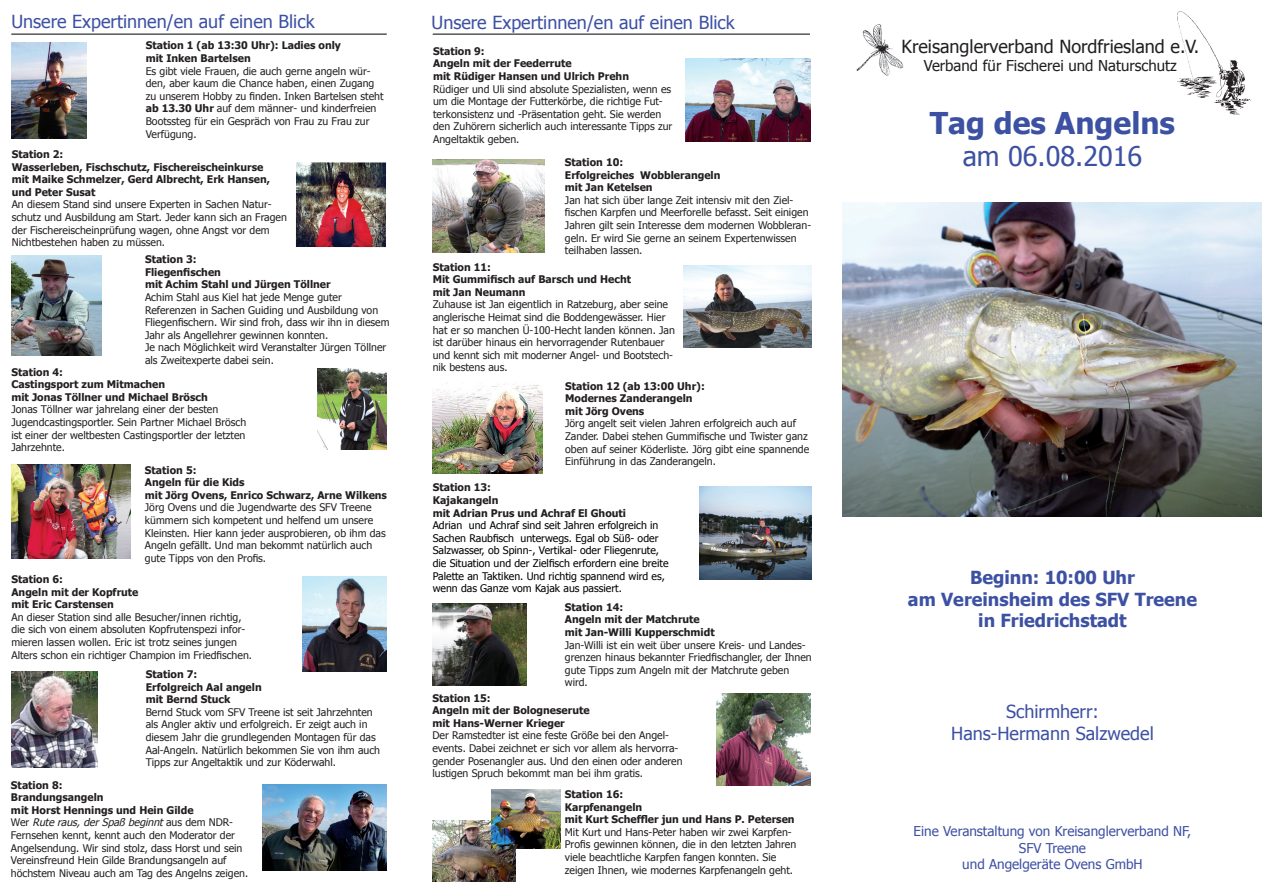
<style>
.page{position:relative;width:1263px;height:893px;background:#fff}
.page>*{position:absolute;margin:0;border:0;box-sizing:border-box;transform-origin:0 0}
.t1{font:700 30px "Tahoma";color:#3d51a3}
.t2{font:27px "Tahoma";color:#3d51a3}
.t3{font:18px "Tahoma";color:#3d51a3}
.t4{font:700 18px "Tahoma";color:#3d51a3}
.t5{font:18px "Tahoma";color:#231f20}
.t6{font:15px "Tahoma";color:#231f20}
.t7{font:13.5px "Tahoma";color:#3d51a3}
.t8{font:10.5px/12.6px "Tahoma";color:#231f20}
.t9{font:700 10.5px/12.6px "Tahoma";color:#231f20}
.t10{font:10.5px/12.6px "Tahoma";color:#000}
.s1{font-weight:700}
.s2{font-style:italic}
</style>
<div class="page">
<img style="left:842px;top:202px;width:419px;height:315px">
<img style="left:1177px;top:11px;width:74px;height:103px">
<img style="left:856px;top:24px;width:48px;height:52px">
<hr style="left:11px;top:34px;width:376px;height:1px;background:#000">
<hr style="left:433px;top:34px;width:377px;height:1px;background:#000">
<img style="left:296px;top:162px;width:90px;height:85px">
<img style="left:263px;top:784px;width:123px;height:86px">
<img style="left:685px;top:58px;width:126px;height:84px">
<img style="left:433px;top:159px;width:112px;height:94px">
<img style="left:433px;top:382px;width:110px;height:92px">
<img style="left:11px;top:255px;width:90px;height:101px">
<img style="left:318px;top:369px;width:69px;height:81px">
<img style="left:11px;top:465px;width:119px;height:93px">
<img style="left:433px;top:821px;width:82px;height:61px">
<img style="left:492px;top:790px;width:68px;height:58px">
<img style="left:303px;top:577px;width:83px;height:94px">
<img style="left:683px;top:266px;width:128px;height:82px">
<img style="left:11px;top:42px;width:76px;height:97px">
<img style="left:11px;top:671px;width:86px;height:96px">
<img style="left:433px;top:603px;width:93px;height:83px">
<img style="left:716px;top:693px;width:94px;height:93px">
<img style="left:699px;top:486px;width:112px;height:94px">
<p class="t3" style="left:11px;top:10px;width:305px">Unsere Expertinnen/en auf einen Blick</p>
<p class="t3" style="left:431px;top:10px;width:305px">Unsere Expertinnen/en auf einen Blick</p>
<p class="t9" style="left:146px;top:39px;width:197px">Station 1 (ab 13:30 Uhr): Ladies only</p>
<p class="t9" style="left:146px;top:51px;width:106px">mit Inken Bartelsen</p>
<p class="t8" style="left:146px;top:64px;width:239px">Es gibt viele Frauen, die auch gerne angeln wür&shy;den, aber kaum die Chance haben, einen Zugang zu unserem Hobby zu finden. Inken Bartelsen steht <span class="s1">ab 13.30 Uhr</span> auf dem männer- und kinderfreien Bootssteg für ein Gespräch von Frau zu Frau zur Verfügung.</p>
<p class="t9" style="left:12px;top:147px;width:53px">Station 2:</p>
<p class="t9" style="left:12px;top:160px;width:253px">Wasserleben, Fischschutz, Fischereischeinkurse</p>
<p class="t9" style="left:12px;top:172px;width:260px">mit Maike Schmelzer, Gerd Albrecht, Erk Hansen, und Peter Susat</p>
<p class="t8" style="left:12px;top:198px;width:277px">An diesem Stand sind unsere Experten in Sachen Natur&shy;schutz und Ausbildung am Start. Jeder kann sich an Fragen der Fischereischeinprüfung wagen, ohne Angst vor dem Nichtbestehen haben zu müssen.</p>
<p class="t9" style="left:145px;top:252px;width:53px">Station 3:</p>
<p class="t9" style="left:145px;top:265px;width:77px">Fliegenfischen</p>
<p class="t9" style="left:145px;top:278px;width:187px">mit Achim Stahl und Jürgen Töllner</p>
<p class="t8" style="left:145px;top:290px;width:198px">Achim Stahl aus Kiel hat jede Menge guter</p>
<p class="t8" style="left:145px;top:303px;width:235px">Referenzen in Sachen Guiding und Ausbildung von</p>
<p class="t8" style="left:145px;top:315px;width:246px">Fliegenfischern. Wir sind froh, dass wir ihn in diesem<br>Jahr als Angellehrer gewinnen konnten.</p>
<p class="t8" style="left:145px;top:341px;width:243px">Je nach Möglichkeit wird Veranstalter Jürgen Töllner</p>
<p class="t8" style="left:145px;top:353px;width:130px">als Zweitexperte dabei sein.</p>
<p class="t9" style="left:11px;top:365px;width:53px">Station 4:</p>
<p class="t9" style="left:11px;top:377px;width:155px">Castingsport zum Mitmachen</p>
<p class="t9" style="left:11px;top:390px;width:198px">mit Jonas Töllner und Michael Brösch</p>
<p class="t8" style="left:11px;top:403px;width:236px">Jonas Töllner war jahrelang einer der besten Jugendcastingsportler. Sein Partner Michael Brösch ist einer der weltbesten Castingsportler der letzten Jahrzehnte.</p>
<p class="t9" style="left:145px;top:463px;width:53px">Station 5:</p>
<p class="t9" style="left:145px;top:475px;width:101px">Angeln für die Kids</p>
<p class="t9" style="left:145px;top:488px;width:244px">mit Jörg Ovens, Enrico Schwarz, Arne Wilkens</p>
<p class="t8" style="left:145px;top:501px;width:242px">Jörg Ovens und die Jugendwarte des SFV Treene kümmern sich kompetent und helfend um unsere Kleinsten. Hier kann jeder ausprobieren, ob ihm das Angeln gefällt. Und man bekommt natürlich auch gute Tipps von den Profis.</p>
<p class="t9" style="left:11px;top:572px;width:53px">Station 6:</p>
<p class="t9" style="left:11px;top:585px;width:129px">Angeln mit der Kopfrute</p>
<p class="t9" style="left:11px;top:597px;width:104px">mit Eric Carstensen</p>
<p class="t8" style="left:11px;top:610px;width:232px">An dieser Station sind alle Besucher/innen richtig,</p>
<p class="t8" style="left:11px;top:623px;width:242px">die sich von einem absoluten Kopfrutenspezi infor&shy;mieren lassen wollen. Eric ist trotz seines jungen<br>Alters schon ein richtiger Champion im Friedfischen.</p>
<p class="t9" style="left:146px;top:667px;width:53px">Station 7:</p>
<p class="t9" style="left:146px;top:680px;width:118px">Erfolgreich Aal angeln</p>
<p class="t9" style="left:146px;top:692px;width:86px">mit Bernd Stuck</p>
<p class="t8" style="left:146px;top:705px;width:236px">Bernd Stuck vom SFV Treene ist seit Jahrzehnten als Angler aktiv und erfolgreich. Er zeigt auch in diesem Jahr die grundlegenden Montagen für das Aal-Angeln. Natürlich bekommen Sie von ihm auch Tipps zur Angeltaktik und zur Köderwahl.</p>
<p class="t9" style="left:11px;top:778px;width:53px">Station 8:</p>
<p class="t9" style="left:11px;top:790px;width:94px">Brandungsangeln</p>
<p class="t9" style="left:11px;top:803px;width:184px">mit Horst Hennings und Hein Gilde</p>
<p class="t8" style="left:11px;top:816px;width:239px">W e r <span class="s2">Ruteraus,derSpaß beginnt</span>a u s d e m N D R-Fernsehen kennt, kennt auch den Moderator der Angelsendung. Wir sind stolz, dass Horst und sein Vereinsfreund Hein Gilde Brandungsangeln auf höchstem Niveau auch am Tag des Angelns zeigen.</p>
<p class="t9" style="left:433px;top:44px;width:53px">Station 9:</p>
<p class="t9" style="left:433px;top:56px;width:140px">Angeln mit der Feederrute</p>
<p class="t9" style="left:433px;top:69px;width:197px">mit Rüdiger Hansen und Ulrich Prehn</p>
<p class="t8" style="left:433px;top:82px;width:241px">Rüdiger und Uli sind absolute Spezialisten, wenn es um die Montage der Futterkörbe, die richtige Fut&shy;terkonsistenz und -Präsentation geht. Sie werden den Zuhörern sicherlich auch interessante Tipps zur Angeltaktik geben.</p>
<p class="t9" style="left:565px;top:155px;width:60px">Station 10:</p>
<p class="t9" style="left:565px;top:168px;width:157px">Erfolgreiches Wobblerangeln</p>
<p class="t9" style="left:565px;top:180px;width:89px">mit Jan Ketelsen</p>
<p class="t8" style="left:565px;top:193px;width:248px">Jan hat sich über lange Zeit intensiv mit den Ziel&shy;fischen Karpfen und Meerforelle befasst. Seit einigen Jahren gilt sein Interesse dem modernen Wobbleran&shy;geln. Er wird Sie gerne an seinem Expertenwissen teilhaben lassen.</p>
<p class="t9" style="left:433px;top:260px;width:60px">Station 11:</p>
<p class="t9" style="left:433px;top:272px;width:200px">Mit Gummifisch auf Barsch und Hecht</p>
<p class="t9" style="left:433px;top:285px;width:94px">mit Jan Neumann</p>
<p class="t8" style="left:433px;top:298px;width:244px">Zuhause ist Jan eigentlich in Ratzeburg, aber seine anglerische Heimat sind die Boddengewässer. Hier hat er so manchen Ü-100-Hecht landen können. Jan ist darüber hinaus ein hervorragender Rutenbauer und kennt sich mit moderner Angel- und Bootstech&shy;nik bestens aus.</p>
<p class="t9" style="left:565px;top:379px;width:141px">Station 12 (ab 13:00 Uhr):</p>
<p class="t9" style="left:565px;top:391px;width:129px">Modernes Zanderangeln</p>
<p class="t9" style="left:565px;top:404px;width:81px">mit Jörg Ovens</p>
<p class="t8" style="left:565px;top:417px;width:245px">Jörg angelt seit vielen Jahren erfolgreich auch auf Zander. Dabei stehen Gummifische und Twister ganz oben auf seiner Köderliste. Jörg gibt eine spannende Einführung in das Zanderangeln.</p>
<p class="t9" style="left:433px;top:481px;width:60px">Station 13:</p>
<p class="t9" style="left:433px;top:493px;width:67px">Kajakangeln</p>
<p class="t9" style="left:433px;top:506px;width:195px">mit Adrian Prus und Achraf El Ghouti</p>
<p class="t10" style="left:433px;top:518px;width:237px">Adrian und Achraf sind seit Jahren erfolgreich in Sachen Raubfisch unterwegs. Egal ob Süß- oder Salzwasser, ob Spinn-, Vertikal- oder Fliegenrute, die Situation und der Zielfisch erfordern eine breite Palette an Taktiken. Und richtig spannend wird es, wenn das Ganze vom Kajak aus passiert.</p>
<p class="t9" style="left:565px;top:600px;width:60px">Station 14:</p>
<p class="t9" style="left:565px;top:613px;width:136px">Angeln mit der Matchrute</p>
<p class="t9" style="left:565px;top:625px;width:151px">mit Jan-Willi Kupperschmidt</p>
<p class="t8" style="left:565px;top:638px;width:248px">Jan-Willi ist ein weit über unsere Kreis- und Landes&shy;grenzen hinaus bekannter Friedfischangler, der Ihnen gute Tipps zum Angeln mit der Matchrute geben wird.</p>
<p class="t9" style="left:432px;top:691px;width:60px">Station 15:</p>
<p class="t9" style="left:432px;top:703px;width:159px">Angeln mit der Bologneserute</p>
<p class="t9" style="left:432px;top:716px;width:134px">mit Hans-Werner Krieger</p>
<p class="t8" style="left:432px;top:729px;width:252px">Der Ramstedter ist eine feste Größe bei den Angel&shy;events. Dabei zeichnet er sich vor allem als hervorra&shy;gender Posenangler aus. Und den einen oder anderen lustigen Spruch bekommt man bei ihm gratis.</p>
<p class="t9" style="left:565px;top:787px;width:60px">Station 16:</p>
<p class="t9" style="left:565px;top:800px;width:79px">Karpfenangeln</p>
<p class="t9" style="left:565px;top:812px;width:231px">mit Kurt Scheffler jun und Hans P. Petersen</p>
<p class="t8" style="left:565px;top:825px;width:228px">Mit Kurt und Hans-Peter haben wir zwei Karpfen-</p>
<p class="t8" style="left:565px;top:838px;width:233px">Profis gewinnen können, die in den letzten Jahren viele beachtliche Karpfen fangen konnten. Sie zeigen Ihnen, wie modernes Karpfenangeln geht.</p>
<p class="t5" style="left:901px;top:35px;width:299px">Kreisanglerverband Nordfriesland e.V.</p>
<p class="t6" style="left:924px;top:56px;width:255px">Verband für Fischerei und Naturschutz</p>
<p class="t1" style="left:930px;top:102px;width:247px">Tag des Angelns</p>
<p class="t2" style="left:963px;top:138px;width:181px">am 06.08.2016</p>
<p class="t4" style="left:970px;top:565px;width:166px">Beginn: 10:00 Uhr</p>
<p class="t4" style="left:908px;top:586px;width:291px">am Vereinsheim des SFV Treene</p>
<p class="t4" style="left:978px;top:608px;width:150px">in Friedrichstadt</p>
<p class="t3" style="left:1006px;top:700px;width:94px">Schirmherr:</p>
<p class="t3" style="left:951px;top:721px;width:204px">Hans-Hermann Salzwedel</p>
<p class="t7" style="left:914px;top:822px;width:279px">Eine Veranstaltung von Kreisanglerverband NF,</p>
<p class="t7" style="left:1019px;top:839px;width:69px">SFV Treene</p>
<p class="t7" style="left:962px;top:855px;width:182px">und Angelgeräte Ovens GmbH</p>
</div>
